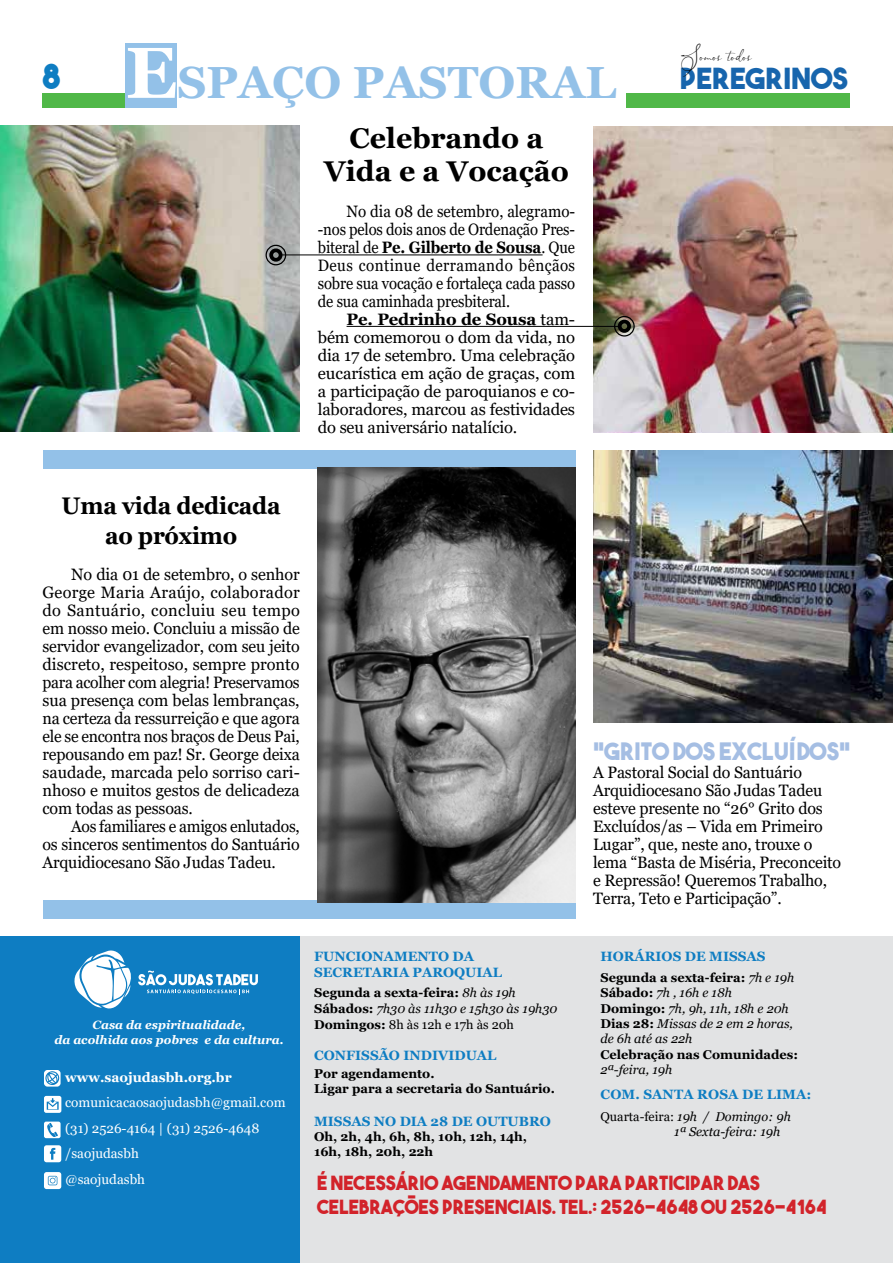
<style>
.page{position:relative;width:893px;height:1263px;background:#fff}
.page>*{position:absolute;margin:0;border:0;box-sizing:border-box;transform-origin:0 0}
.t1{font:700 45px "Georgia";color:#93c1e8}
.t2{font:34.5px "The Bold Font";color:#0e7dc2}
.t3{font:29.1px "The Bold Font";color:#1765ad}
.t4{font:700 28.5px/33px "Georgia";color:#000;text-align:center}
.t5{font:700 24px/30px "Georgia";letter-spacing:-.01em;color:#000;text-align:center;scale:.95 1}
.t6{font:24px "The Bold Font";color:#a5bee3}
.t7{font:19.5px/23.4px "The Bold Font";letter-spacing:-.005em;color:#d2232a}
.t8{font:16.95px "Asmelina Harley";color:#000}
.t9{font:16.5px/18px "Georgia";letter-spacing:-.01em;color:#000;text-align:justify}
.t10{font:16.5px/18px "Georgia";letter-spacing:-.01em;color:#000;text-align:justify;scale:.92 1}
.t11{font:16.5px/18px "Georgia";letter-spacing:-.01em;color:#000;text-align:justify;scale:.95 1}
.t12{font:700 13.5px/16.2px "Georgia";color:#0e7dc2}
.t13{font:13.5px/25.7px "Georgia";color:#fff}
.t14{font:700 13.5px "Georgia";color:#fff}
.t15{font:700 12.75px/15.8px "Georgia";color:#000}
.t16{font:italic 12.75px/15.3px "Georgia";color:#000}
.t17{font:italic 700 12px/14.4px "Georgia";color:#fff;text-align:center}
.s1{font-size:72px;color:#fff}
.s2{font-weight:700}
.s3{font-weight:400;font-style:italic}
.s4{font-weight:400}
.s5{font-weight:700;font-style:normal}
.s6{font-style:normal}
</style>
<div class="page">
<div style="left:43px;top:93px;width:807px;height:14px;background:#50b848"></div>
<div style="left:299px;top:936px;width:594px;height:327px;background:#e2e3e4"></div>
<div style="left:0;top:936px;width:299px;height:327px;background:#0e7dc2"></div>
<svg style="left:44px;top:1070px;width:17px;height:16px"></svg>
<svg style="left:44px;top:1121px;width:17px;height:17px"></svg>
<svg style="left:44px;top:1096px;width:17px;height:17px"></svg>
<svg style="left:44px;top:1145px;width:17px;height:17px"></svg>
<svg style="left:44px;top:1172px;width:17px;height:17px"></svg>
<svg style="left:138px;top:970px;width:120px;height:24px"></svg>
<svg style="left:74px;top:950px;width:57px;height:59px"></svg>
<img style="left:0;top:125px;width:300px;height:306px">
<img style="left:593px;top:126px;width:300px;height:306px">
<img style="left:593px;top:451px;width:300px;height:271px">
<div style="left:43px;top:450px;width:532px;height:18px;background:#93c1e8"></div>
<div style="left:43px;top:900px;width:532px;height:18px;background:#93c1e8"></div>
<img style="left:318px;top:468px;width:257px;height:435px">
<hr style="left:279px;top:255px;width:264px;height:1px;background:#000">
<hr style="left:347px;top:326px;width:274px;height:1px;background:#000">
<div style="left:614px;top:316px;width:21px;height:21px;border:1px solid #000;border-radius:50%"></div>
<div style="left:618px;top:320px;width:13px;height:13px;border:4px solid #000;border-radius:50%"></div>
<div style="left:266px;top:245px;width:20px;height:20px;border:1px solid #000;border-radius:50%"></div>
<div style="left:269px;top:248px;width:13px;height:14px;border:4px solid #000;border-radius:50%"></div>
<div style="left:125px;top:43px;width:53px;height:65px;background:#93c1e8"></div>
<div style="left:178px;top:43px;width:448px;height:65px;background:#fff"></div>
<p class="t8" style="left:681px;top:47px;width:72px">Somos todos</p>
<h1 class="t1" style="left:125px;top:53px;width:492px"><span class="s1">E</span>SPAÇO PASTORAL</h1>
<h2 class="t2" style="left:43px;top:54px;width:19px">8</h2>
<h3 class="t3" style="left:680px;top:60px;width:170px">PEREGRINOS</h3>
<h3 class="t4" style="left:324px;top:121px;width:246px">Celebrando a<br>Vida e a Vocação</h3>
<p class="t10" style="left:318px;top:202px;width:281px;text-indent:29px">No dia 08 de setembro, alegramo--nos pelos dois anos de Ordenação Pres&shy;biteral de <span class="s2">Pe. Gilberto de Sousa</span>. Que Deus continue derramando bênçãos sobre sua vocação e fortaleça cada passo de sua caminhada presbiteral.</p>
<p class="t9" style="left:318px;top:310px;width:259px;text-indent:29px"><span class="s2">Pe. Pedrinho de Sousa</span> tam&shy;bém comemorou o dom da vida, no dia 17 de setembro. Uma celebração eucarística em ação de graças, com a participação de paroquianos e co&shy;laboradores, marcou as festividades do seu aniversário natalício.</p>
<h3 class="t5" style="left:62px;top:491px;width:232px">Uma vida dedicada ao próximo</h3>
<p class="t9" style="left:43px;top:566px;width:259px;text-indent:29px">No dia 01 de setembro, o senhor George Maria Araújo, colaborador do Santuário, concluiu seu tempo em nosso meio. Concluiu a missão de servidor evangelizador, com seu jeito discreto, respeitoso, sempre pronto para acolher com alegria! Preservamos sua presença com belas lembranças, na certeza da ressurreição e que agora ele se encontra nos braços de Deus Pai, repousando em paz! Sr. George deixa saudade, marcada pelo sorriso cari&shy;nhoso e muitos gestos de delicadeza com todas as pessoas.</p>
<p class="t11" style="left:43px;top:818px;width:272px;text-indent:29px">Aos familiares e amigos enlutados, os sinceros sentimentos do Santuário Arquidiocesano São Judas Tadeu.</p>
<h3 class="t6" style="left:593px;top:736px;width:259px">“GRITO DOS EXCLUÍDOS”</h3>
<p class="t9" style="left:593px;top:764px;width:250px;text-align:left">A Pastoral Social do Santuário<br>Arquidiocesano São Judas Tadeu esteve presente no “26° Grito dos<br>Excluídos/as – Vida em Primeiro<br>Lugar”, que, neste ano, trouxe o lema “Basta de Miséria, Preconceito e Repressão! Queremos Trabalho,<br>Terra, Teto e Participação”.</p>
<p class="t17" style="left:54px;top:1018px;width:231px">Casa da espiritualidade,<br>da acolhida aos pobres e da cultura.</p>
<p class="t14" style="left:65px;top:1068px;width:168px">www.saojudasbh.org.br</p>
<p class="t13" style="left:65px;top:1090px;width:222px">comunicacaosaojudasbh@gmail.com (31) 2526-4164 | (31) 2526-4648 /saojudasbh<br>@saojudasbh</p>
<p class="t12" style="left:314px;top:948px;width:189px">FUNCIONAMENTO DA<br>SECRETARIA PAROQUIAL</p>
<p class="t15" style="left:314px;top:985px;width:245px">Segunda a sexta-feira: <span class="s3">8h às 19h<br></span>Sábados: <span class="s3">7h30 às 11h30 e 15h30 às 19h30<br></span>Domingos: <span class="s4">8h às 12h e 17h às 20h</span></p>
<p class="t12" style="left:314px;top:1047px;width:184px">CONFISSÃO INDIVIDUAL</p>
<p class="t15" style="left:314px;top:1066px;width:242px;line-height:15.3px">Por agendamento.<br>Ligar para a secretaria do Santuário.</p>
<p class="t12" style="left:314px;top:1113px;width:238px">MISSAS NO DIA 28 DE OUTUBRO</p>
<p class="t15" style="left:314px;top:1129px;width:215px;line-height:15.3px">Oh, 2h, 4h, 6h, 8h, 10h, 12h, 14h,<br>16h, 18h, 20h, 22h</p>
<p class="t12" style="left:600px;top:948px;width:167px">HORÁRIOS DE MISSAS</p>
<p class="t16" style="left:600px;top:970px;width:195px"><span class="s5">Segunda a sexta-feira:</span> 7h e 19h<br><span class="s5">Sábado:</span> 7h , 16h e 18h<br><span class="s5">Domingo:</span> 7h, 9h, 11h, 18h e 20h<br><span class="s5">Dias 28:</span> Missas de 2 em 2 horas, de 6h até as 22h</p>
<p class="t15" style="left:600px;top:1046px;width:199px">Celebração nas Comunidades:</p>
<p class="t16" style="left:600px;top:1062px;width:73px">2ª-feira, 19h</p>
<p class="t12" style="left:601px;top:1087px;width:212px">COM. SANTA ROSA DE LIMA:</p>
<p class="t16" style="left:674px;top:1109px;width:118px;text-indent:-74px"><span class="s6">Quarta-feira:</span> 19h / Domingo: 9h<br>1ª Sexta-feira: 19h</p>
<p class="t7" style="left:317px;top:1171px;width:511px">É NECESSÁRIO AGENDAMENTO PARA PARTICIPAR DAS<br>CELEBRAÇÕES PRESENCIAIS. TEL.: 2526-4648 OU 2526-4164</p>
</div>
